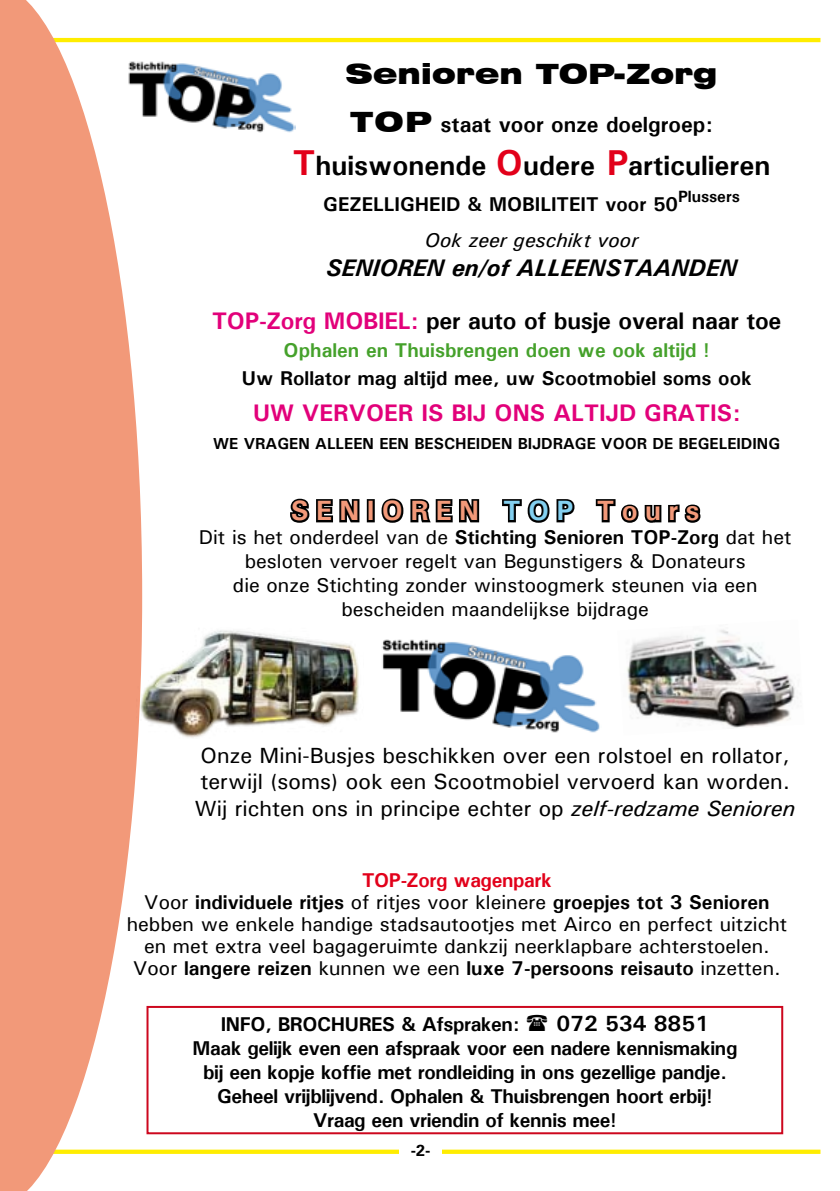
<style>
.page{position:relative;width:840px;height:1191px;background:#fff}
.page>*{position:absolute;margin:0;border:0;box-sizing:border-box;transform-origin:0 0}
.t1{font:700 28px "Univers";color:#000}
.t2{font:700 28px "Univers";letter-spacing:.26em;color:#f29979}
.t3{font:900 expanded 28px "Swiss 721 BT";color:#000}
.t4{font:700 24px "Univers";letter-spacing:-.01em;color:#000}
.t5{font:700 24px "Univers";color:#e2007a}
.t6{font:italic 700 24px "Univers";color:#000}
.t7{font:500 22px/26.4px "Univers";color:#000}
.t8{font:700 22px "Univers";color:#000}
.t9{font:500 20px/22px "Univers";color:#000;text-align:center}
.t10{font:700 20px/24px "Univers";letter-spacing:-.02em;color:#000;text-align:center}
.t11{font:700 20px "Univers";color:#000}
.t12{font:700 20px "Univers";color:#45a12b}
.t13{font:italic 500 20px "Univers";color:#000}
.t14{font:700 16.4px "Univers";color:#000}
.t15{font:700 16px "Univers";color:#000}
.t16{font:700 16px "Univers LT Std";color:#000}
.s1{font-family:"Swiss 721 BT";font-weight:900;font-stretch:expanded;font-size:28px}
.s2{font-size:36px;color:#e2001a}
.s3{color:#e2007a}
.s4{color:#83d0f0}
.s5{font-weight:700}
.s6{font-style:italic}
.s7{font-weight:700;color:#e2001a}
</style>
<div class="page">
<hr style="left:11px;top:38px;width:809px;height:4px;background:#ffed00">
<svg style="left:142px;top:1149px;width:678px;height:4px;background:#ffef28"></svg>
<svg style="left:0;top:0;width:142px;height:1191px;fill:#f29979"></svg>
<div style="left:399px;top:1144px;width:42px;height:31px;background:#fff"></div>
<img style="left:125px;top:57px;width:170px;height:80px">
<img style="left:137px;top:618px;width:222px;height:120px">
<img style="left:627px;top:629px;width:168px;height:99px">
<div style="left:146px;top:1006px;width:636px;height:128px;border:2px solid #cd071e"></div>
<img style="left:381px;top:639px;width:219px;height:93px">
<svg style="left:290px;top:498px;width:411px;height:25px"></svg>
<h1 class="t3" style="left:345px;top:57px;width:373px">Senioren TOP-Zorg</h1>
<p class="t8" style="left:350px;top:110px;width:363px"><span class="s1">TOP</span> staat voor onze doelgroep:</p>
<h1 class="t1" style="left:293px;top:147px;width:479px"><span class="s2">T</span>huiswonende <span class="s2">O</span>udere <span class="s2">P</span>articulieren</h1>
<p class="t11" style="left:323px;top:191px;width:356px">GEZELLIGHEID &amp; MOBILITEIT voor 50</p>
<p class="t14" style="left:677px;top:185px;width:63px">Plussers</p>
<p class="t13" style="left:424px;top:227px;width:215px">Ook zeer geschikt voor</p>
<p class="t6" style="left:326px;top:252px;width:412px">SENIOREN en/of ALLEENSTAANDEN</p>
<p class="t4" style="left:212px;top:305px;width:570px"><span class="s3">TOP-Zorg MOBIEL:</span> per auto of busje overal naar toe</p>
<p class="t12" style="left:283px;top:337px;width:427px">Ophalen en Thuisbrengen doen we ook altijd !</p>
<p class="t11" style="left:241px;top:365px;width:511px">Uw Rollator mag altijd mee, uw Scootmobiel soms ook</p>
<p class="t5" style="left:253px;top:397px;width:488px">UW VERVOER IS BIJ ONS ALTIJD GRATIS:</p>
<p class="t15" style="left:213px;top:433px;width:568px">WE VRAGEN ALLEEN EEN BESCHEIDEN BIJDRAGE VOOR DE BEGELEIDING</p>
<h1 class="t2" style="left:290px;top:493px;width:410px">SENIOREN <span class="s4">TOP</span> Tours</h1>
<p class="t9" style="left:199px;top:525px;width:594px;line-height:24px">Dit is het onderdeel van de <span class="s5">Stichting Senioren TOP-Zorg</span> dat het besloten vervoer regelt van Begunstigers &amp; Donateurs<br>die onze Stichting zonder winstoogmerk steunen via een bescheiden maandelijkse bijdrage</p>
<p class="t7" style="left:195px;top:741px;width:601px">Onze Mini-Busjes beschikken over een rolstoel en rollator, terwijl (soms) ook een Scootmobiel vervoerd kan worden.<br>Wij richten ons in principe echter op <span class="s6">zelf-redzame Senioren</span></p>
<p class="t9" style="left:127px;top:869px;width:661px"><span class="s7">TOP-Zorg wagenpark<br></span>Voor <span class="s5">individuele ritjes</span> of ritjes voor kleinere <span class="s5">groepjes tot 3 Senioren </span>hebben we enkele handige stadsautootjes met Airco en perfect uitzicht en met extra veel bagageruimte dankzij neerklapbare achterstoelen.<br>Voor <span class="s5">langere reizen</span> kunnen we een <span class="s5">luxe 7-persoons reisauto</span> inzetten.</p>
<p class="t10" style="left:220px;top:1011px;width:300px">INFO, BROCHURES &amp; Afspraken:</p>
<p class="t8" style="left:556px;top:1009px;width:154px">072 534 8851</p>
<p class="t10" style="left:192px;top:1035px;width:546px">Maak gelijk even een afspraak voor een nadere kennismaking bij een kopje koffie met rondleiding in ons gezellige pandje.<br>Geheel vrijblijvend. Ophalen &amp; Thuisbrengen hoort erbij!<br>Vraag een vriendin of kennis mee!</p>
<p class="t16" style="left:410px;top:1140px;width:21px">-2-</p>
</div>
